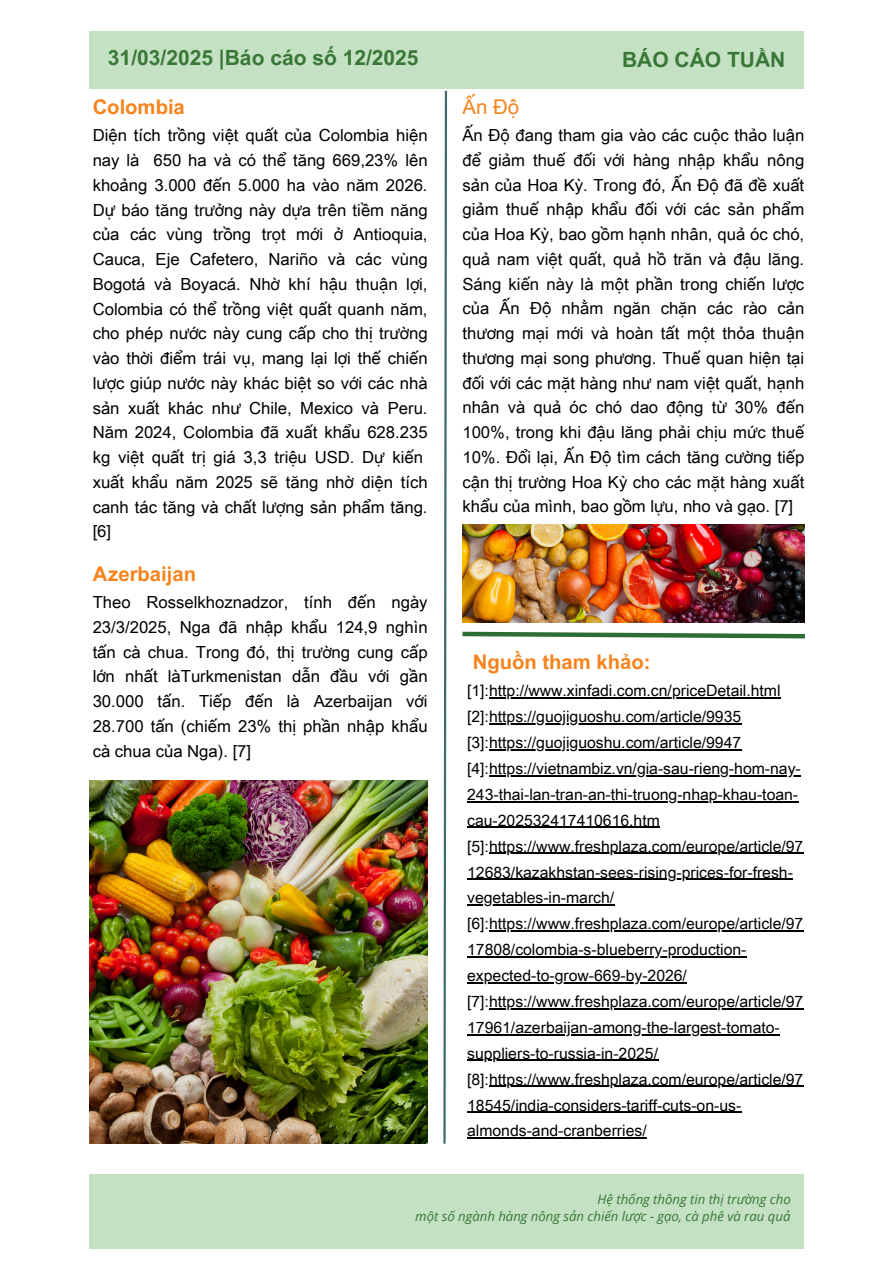
<style>
.page{position:relative;width:894px;height:1264px;background:#fff}
.page>*{position:absolute;margin:0;border:0;box-sizing:border-box;transform-origin:0 0}
.t1{font:700 21px "Arial Unicode MS";color:#397737}
.t2{font:20.4px "Arial Unicode MS";color:#f6831c}
.t3{font:700 20.25px "Arial Unicode MS";color:#f6831c}
.t4{font:16.65px/24.8px "Arial Unicode MS";color:#000;text-align:justify}
.t5{font:15.75px/25.8px "Arial Unicode MS";color:#000}
.t6{font:italic 13.2px "Open Sans";color:#397737}
</style>
<div class="page">
<img style="left:89px;top:780px;width:338px;height:363px">
<svg style="left:443px;top:90px;width:5px;height:1054px"></svg>
<div style="left:89px;top:31px;width:715px;height:58px;background:#c4e1c4"></div>
<div style="left:89px;top:1174px;width:715px;height:74px;background:#c4e1c4"></div>
<svg style="left:462px;top:631px;width:343px;height:8px"></svg>
<hr style="left:489px;top:697px;width:291px;height:1px;background:#000">
<hr style="left:489px;top:723px;width:252px;height:1px;background:#000">
<hr style="left:489px;top:749px;width:252px;height:1px;background:#000">
<hr style="left:489px;top:775px;width:311px;height:1px;background:#000">
<hr style="left:467px;top:801px;width:331px;height:1px;background:#000">
<hr style="left:467px;top:826px;width:192px;height:2px;background:#000">
<hr style="left:489px;top:852px;width:314px;height:1px;background:#000">
<hr style="left:467px;top:878px;width:325px;height:1px;background:#000">
<hr style="left:467px;top:904px;width:147px;height:1px;background:#000">
<hr style="left:489px;top:930px;width:314px;height:1px;background:#000">
<hr style="left:467px;top:956px;width:279px;height:1px;background:#000">
<hr style="left:467px;top:982px;width:220px;height:1px;background:#000">
<hr style="left:489px;top:1008px;width:314px;height:1px;background:#000">
<hr style="left:467px;top:1033px;width:312px;height:2px;background:#000">
<hr style="left:467px;top:1059px;width:191px;height:1px;background:#000">
<hr style="left:489px;top:1085px;width:314px;height:1px;background:#000">
<hr style="left:467px;top:1111px;width:274px;height:1px;background:#000">
<hr style="left:467px;top:1137px;width:179px;height:1px;background:#000">
<img style="left:462px;top:525px;width:341px;height:97px">
<p class="t1" style="left:108px;top:42px;width:312px">31/03/2025 |Báo cáo số 12/2025</p>
<h1 class="t1" style="left:622px;top:45px;width:165px">BÁO CÁO TUẦN</h1>
<p class="t3" style="left:93px;top:92px;width:94px">Colombia</p>
<p class="t4" style="left:93px;top:122px;width:336px;text-align:left">Diện tích trồng việt quất của Colombia hiện nay là 650 ha và có thể tăng 669,23% lên khoảng 3.000 đến 5.000 ha vào năm 2026.<br>Dự báo tăng trưởng này dựa trên tiềm năng của các vùng trồng trọt mới ở Antioquia, Cauca, Eje Cafetero, Nariño và các vùng Bogotá và Boyacá. Nhờ khí hậu thuận lợi, Colombia có thể trồng việt quất quanh năm, cho phép nước này cung cấp cho thị trường vào thời điểm trái vụ, mang lại lợi thế chiến lược giúp nước này khác biệt so với các nhà sản xuất khác như Chile, Mexico và Peru.<br>Năm 2024, Colombia đã xuất khẩu 628.235 kg việt quất trị giá 3,3 triệu USD. Dự kiến xuất khẩu năm 2025 sẽ tăng nhờ diện tích canh tác tăng và chất lượng sản phẩm tăng. [6]</p>
<p class="t3" style="left:93px;top:559px;width:105px">Azerbaijan</p>
<p class="t4" style="left:93px;top:589px;width:336px">Theo Rosselkhoznadzor, tính đến ngày 23/3/2025, Nga đã nhập khẩu 124,9 nghìn tấn cà chua. Trong đó, thị trường cung cấp lớn nhất làTurkmenistan dẫn đầu với gần 30.000 tấn. Tiếp đến là Azerbaijan với 28.700 tấn (chiếm 23% thị phần nhập khẩu cà chua của Nga). [7]</p>
<p class="t2" style="left:462px;top:92px;width:58px">Ấn Độ</p>
<p class="t4" style="left:462px;top:122px;width:343px">Ấn Độ đang tham gia vào các cuộc thảo luận để giảm thuế đối với hàng nhập khẩu nông sản của Hoa Kỳ. Trong đó, Ấn Độ đã đề xuất giảm thuế nhập khẩu đối với các sản phẩm của Hoa Kỳ, bao gồm hạnh nhân, quả óc chó, quả nam việt quất, quả hồ trăn và đậu lăng.<br>Sáng kiến này là một phần trong chiến lược của Ấn Độ nhằm ngăn chặn các rào cản thương mại mới và hoàn tất một thỏa thuận thương mại song phương. Thuế quan hiện tại đối với các mặt hàng như nam việt quất, hạnh nhân và quả óc chó dao động từ 30% đến 100%, trong khi đậu lăng phải chịu mức thuế 10%. Đổi lại, Ấn Độ tìm cách tăng cường tiếp cận thị trường Hoa Kỳ cho các mặt hàng xuất khẩu của mình, bao gồm lựu, nho và gạo. [7]</p>
<h3 class="t3" style="left:472px;top:647px;width:179px">Nguồn tham khảo:</h3>
<h3 class="t5" style="left:467px;top:677px;width:315px">[1]:http://www.xinfadi.com.cn/priceDetail.html</h3>
<h4 class="t5" style="left:467px;top:703px;width:275px">[2]:https://guojiguoshu.com/article/9935</h4>
<p class="t5" style="left:467px;top:729px;width:275px">[3]:https://guojiguoshu.com/article/9947</p>
<h2 class="t5" style="left:467px;top:754px;width:335px">[4]:https://vietnambiz.vn/gia-sau-rieng-hom-nay-</h2>
<p class="t5" style="left:467px;top:780px;width:337px">243-thai-lan-tran-an-thi-truong-nhap-khau-toan&shy;cau-202532417410616.htm [5]:https://www.freshplaza.com/europe/article/97</p>
<p class="t5" style="left:467px;top:858px;width:327px">12683/kazakhstan-sees-rising-prices-for-fresh-</p>
<p class="t5" style="left:467px;top:884px;width:337px">vegetables-in-march/ [6]:https://www.freshplaza.com/europe/article/97</p>
<p class="t5" style="left:467px;top:936px;width:281px">17808/colombia-s-blueberry-production-</p>
<p class="t5" style="left:467px;top:961px;width:337px">expected-to-grow-669-by-2026/ [7]:https://www.freshplaza.com/europe/article/97</p>
<p class="t5" style="left:467px;top:1013px;width:314px">17961/azerbaijan-among-the-largest-tomato-</p>
<p class="t5" style="left:467px;top:1039px;width:337px">suppliers-to-russia-in-2025/ [8]:https://www.freshplaza.com/europe/article/97</p>
<p class="t5" style="left:467px;top:1091px;width:275px">18545/india-considers-tariff-cuts-on-us&shy;almonds-and-cranberries/</p>
<h2 class="t6" style="left:597px;top:1189px;width:194px">Hệ thống thông tin thị trường cho</h2>
<h4 class="t6" style="left:415px;top:1206px;width:376px">một số ngành hàng nông sản chiến lược - gạo, cà phê và rau quả</h4>
</div>
